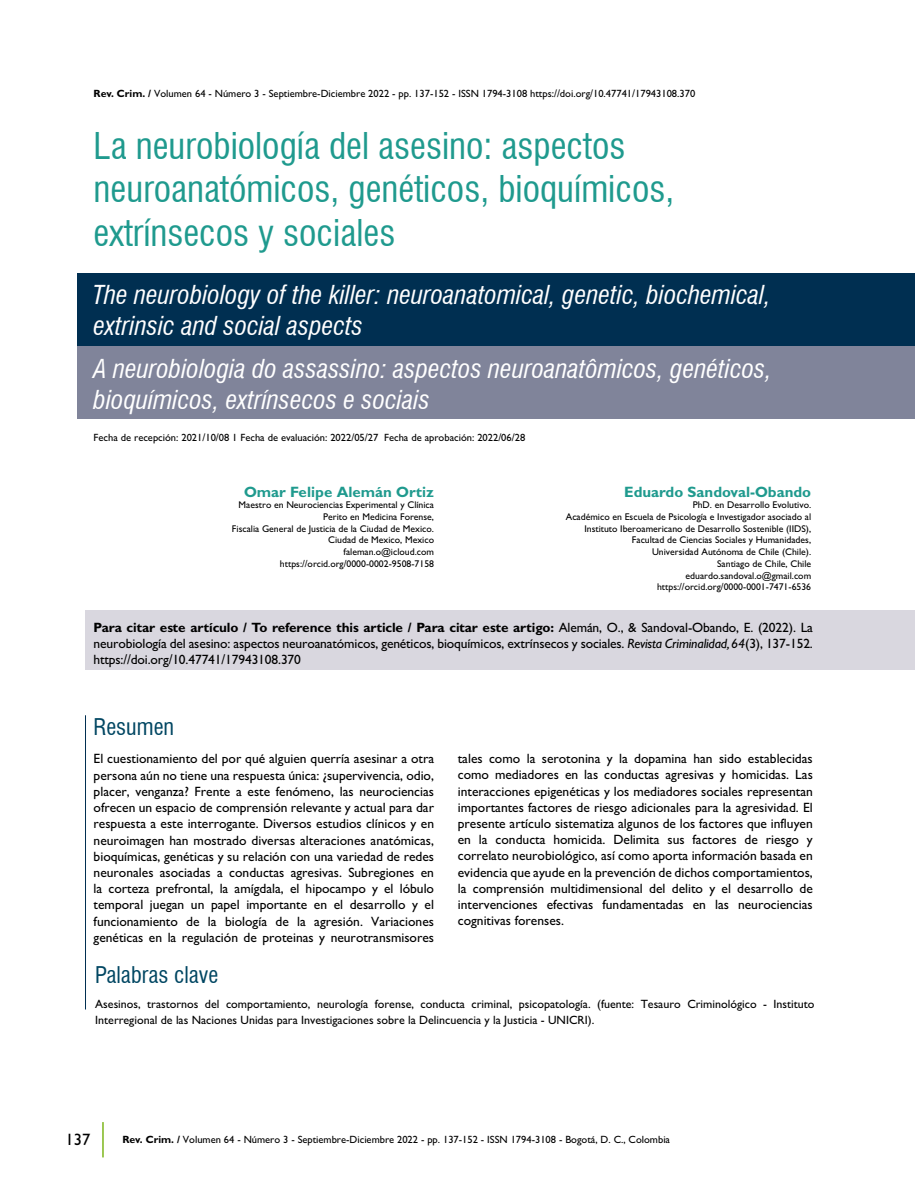
<style>
.page{position:relative;width:915px;height:1191px;background:#fff}
.page>*{position:absolute;margin:0;border:0;box-sizing:border-box;transform-origin:0 0}
.t1{font:condensed 36px/43.2px "Swiss 721 BT";color:#1f9a8e}
.t2{font:italic condensed 25.5px/30.6px "Swiss 721 BT";color:#fff}
.t3{font:condensed 22.5px "Swiss 721 BT";color:#004662}
.t4{font:16.5px "M Gill Sans";color:#000}
.t5{font:700 15px "Gill Sans";color:#1f9a8e}
.t6{font:13.5px/16.2px "M Gill Sans";letter-spacing:-.01em;color:#000;text-align:justify}
.t7{font:700 13.5px "Gill Sans";letter-spacing:-.01em;color:#000}
.t8{font:12px/16.5px "M Gill Sans";color:#000}
.t9{font:10.5px "M Gill Sans";color:#000}
.t10{font:9.75px/11.7px "M Gill Sans";color:#000;text-align:right}
.s1{font-family:"Gill Sans";font-weight:700}
.s2{font-family:"M Gill Sans";font-weight:400}
.s3{font-family:"Gill Sans Std";font-style:italic}
</style>
<div class="page">
<hr style="left:102px;top:1122px;width:2px;height:35px;background:#7db61c">
<div style="left:85px;top:610px;width:829px;height:60px;background:#d9d7df"></div>
<div style="left:78px;top:273px;width:836px;height:75px;background:#002f51"></div>
<div style="left:78px;top:346px;width:836px;height:73px;background:#80849a"></div>
<hr style="left:85px;top:715px;width:1px;height:294px;background:#002f51">
<p class="t9" style="left:94px;top:88px;width:603px"><span class="s1">Rev. Crim. /</span> Volumen 64 - Número 3 - Septiembre-Diciembre 2022 - pp. 137-152 - ISSN 1794-3108 https://doi.org/10.47741/17943108.370</p>
<h1 class="t1" style="left:94px;top:124px;width:582px">La neurobiología del asesino: aspectos neuroanatómicos, genéticos, bioquímicos, extrínsecos y sociales</h1>
<h2 class="t2" style="left:94px;top:280px;width:678px">The neurobiology of the killer: neuroanatomical, genetic, biochemical, extrinsic and social aspects</h2>
<h2 class="t2" style="left:94px;top:354px;width:679px">A neurobiologia do assassino: aspectos neuroanatômicos, genéticos, bioquímicos, extrínsecos e sociais</h2>
<p class="t9" style="left:94px;top:432px;width:433px">Fecha de recepción: 2021/10/08 1 Fecha de evaluación: 2022/05/27 Fecha de aprobación: 2022/06/28</p>
<p class="t5" style="left:244px;top:482px;width:191px">Omar Felipe Alemán Ortiz</p>
<p class="t10" style="left:232px;top:499px;width:203px">Maestro en Neurociencias Experimental y Clínica Perito en Medicina Forense,<br>Fiscalia General de Justicia de la Ciudad de Mexico.<br>Ciudad de Mexico, Mexico<br>faleman.o@icloud.com https://orcid.org/0000-0002-9508-7158</p>
<p class="t5" style="left:624px;top:482px;width:188px">Eduardo Sandoval-Obando</p>
<p class="t10" style="left:565px;top:499px;width:247px">PhD. en Desarrollo Evolutivo.<br>Académico en Escuela de Psicología e Investigador asociado al Instituto Iberoamericano de Desarrollo Sostenible (IIDS), Facultad de Ciencias Sociales y Humanidades,<br>Universidad Autónoma de Chile (Chile).<br>Santiago de Chile, Chile<br>eduardo.sandoval.o@gmail.com https://orcid.org/0000-0001-7471-6536</p>
<p class="t7" style="left:94px;top:619px;width:720px">Para citar este artículo / To reference this article / Para citar este artigo: <span class="s2">Alemán, O., &amp; Sandoval-Obando, E. (2022). La</span></p>
<p class="t6" style="left:94px;top:635px;width:720px">neurobiología del asesino: aspectos neuroanatómicos, genéticos, bioquímicos, extrínsecos y sociales. <span class="s3">Revista Criminalidad, 64</span>(3), 137-152. https://doi.org/10.47741/17943108.370</p>
<h3 class="t3" style="left:94px;top:713px;width:82px">Resumen</h3>
<p class="t6" style="left:94px;top:751px;width:342px">El cuestionamiento del por qué alguien querría asesinar a otra persona aún no tiene una respuesta única: ¿supervivencia, odio, placer, venganza? Frente a este fenómeno, las neurociencias ofrecen un espacio de comprensión relevante y actual para dar respuesta a este interrogante. Diversos estudios clínicos y en neuroimagen han mostrado diversas alteraciones anatómicas, bioquímicas, genéticas y su relación con una variedad de redes neuronales asociadas a conductas agresivas. Subregiones en la corteza prefrontal, la amígdala, el hipocampo y el lóbulo temporal juegan un papel importante en el desarrollo y el funcionamiento de la biología de la agresión. Variaciones genéticas en la regulación de proteinas y neurotransmisores</p>
<p class="t6" style="left:457px;top:750px;width:356px">tales como la serotonina y la dopamina han sido establecidas como mediadores en las conductas agresivas y homicidas. Las interacciones epigenéticas y los mediadores sociales representan importantes factores de riesgo adicionales para la agresividad. El presente artículo sistematiza algunos de los factores que influyen en la conducta homicida. Delimita sus factores de riesgo y correlato neurobiológico, así como aporta información basada en evidencia que ayude en la prevención de dichos comportamientos, la comprensión multidimensional del delito y el desarrollo de intervenciones efectivas fundamentadas en las neurociencias cognitivas forenses.</p>
<h3 class="t3" style="left:95px;top:961px;width:124px">Palabras clave</h3>
<p class="t8" style="left:95px;top:995px;width:720px">Asesinos, trastornos del comportamiento, neurología forense, conducta criminal, psicopatología. (fuente: Tesauro Criminológico - Instituto<br>Interregional de las Naciones Unidas para Investigaciones sobre la Delincuencia y la Justicia - UNICRI).</p>
<p class="t4" style="left:65px;top:1130px;width:26px">137</p>
<p class="t9" style="left:122px;top:1133px;width:549px"><span class="s1">Rev. Crim. /</span> Volumen 64 - Número 3 - Septiembre-Diciembre 2022 - pp. 137-152 - ISSN 1794-3108 - Bogotá, D. C., Colombia</p>
</div>
